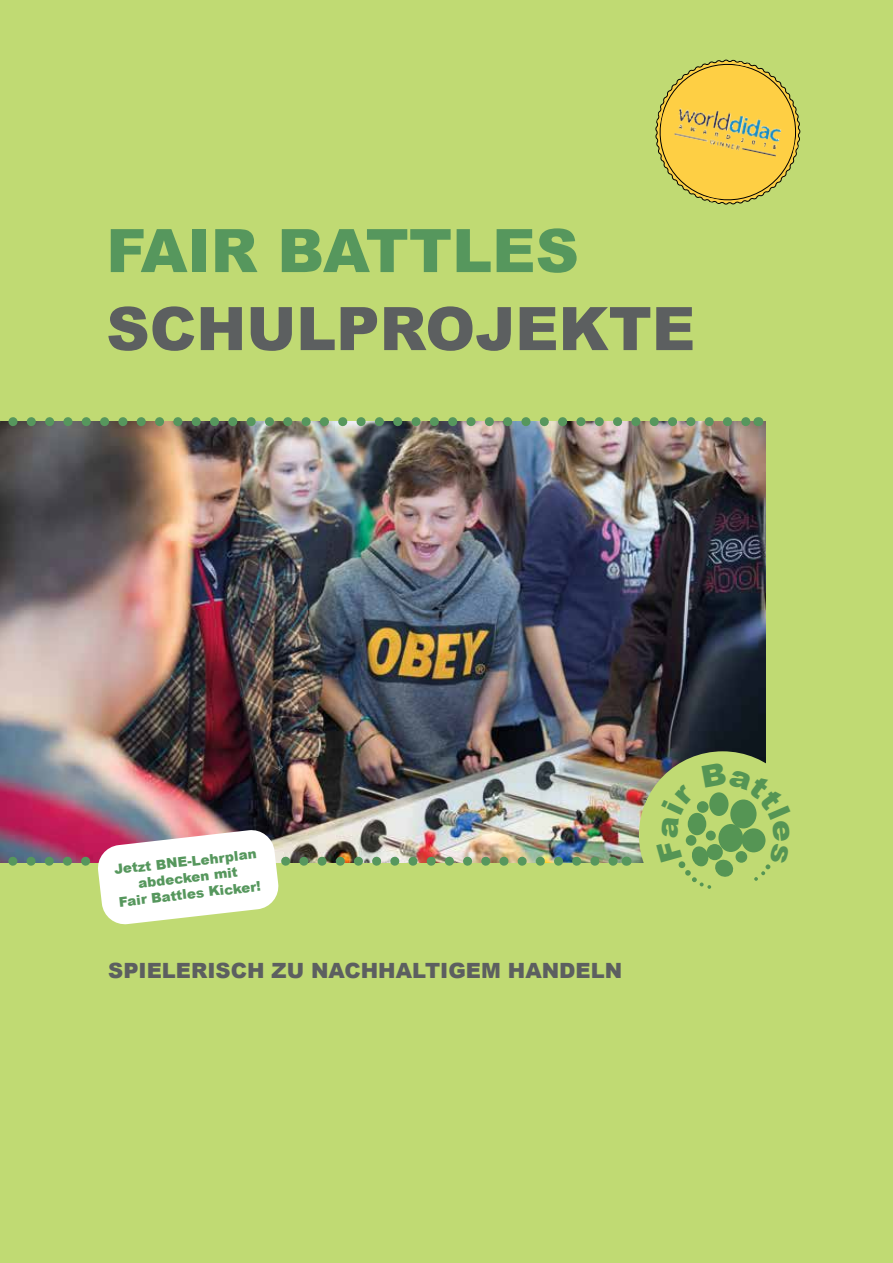
<style>
.page{position:relative;width:893px;height:1263px;background:#c0da73}
.page>*{position:absolute;margin:0;border:0;box-sizing:border-box;transform-origin:0 0}
.t1{font:900 60px "Arial";color:#5c5f60}
.t2{font:900 60px "Arial";color:#56975d}
.t3{font:900 21px "Arial";color:#5c5f60}
.t4{font:900 13.5px/16.2px "Arial";color:#56975d;text-align:center}
</style>
<div class="page">
<img style="left:0;top:422px;width:765px;height:440px">
<svg style="left:655px;top:59px;width:146px;height:146px"></svg>
<img style="left:673px;top:102px;width:109px;height:60px">
<img style="left:13px;top:417px;width:736px;height:9px">
<div style="left:639px;top:751px;width:167px;height:168px;background:#c0da73;border-radius:50%"></div>
<img style="left:13px;top:829px;width:604px;height:96px">
<svg style="left:656px;top:762px;width:115px;height:127px"></svg>
<h1 class="t2" style="left:106px;top:207px;width:474px">FAIR BATTLES</h1>
<h1 class="t1" style="left:106px;top:285px;width:590px">SCHULPROJEKTE</h1>
<p class="t4" style="left:113px;top:860px;width:145px;rotate:-6deg">Jetzt BNE-Lehrplan abdecken mit<br>Fair Battles Kicker!</p>
<h2 class="t3" style="left:108px;top:955px;width:515px">SPIELERISCH ZU NACHHALTIGEM HANDELN</h2>
</div>
